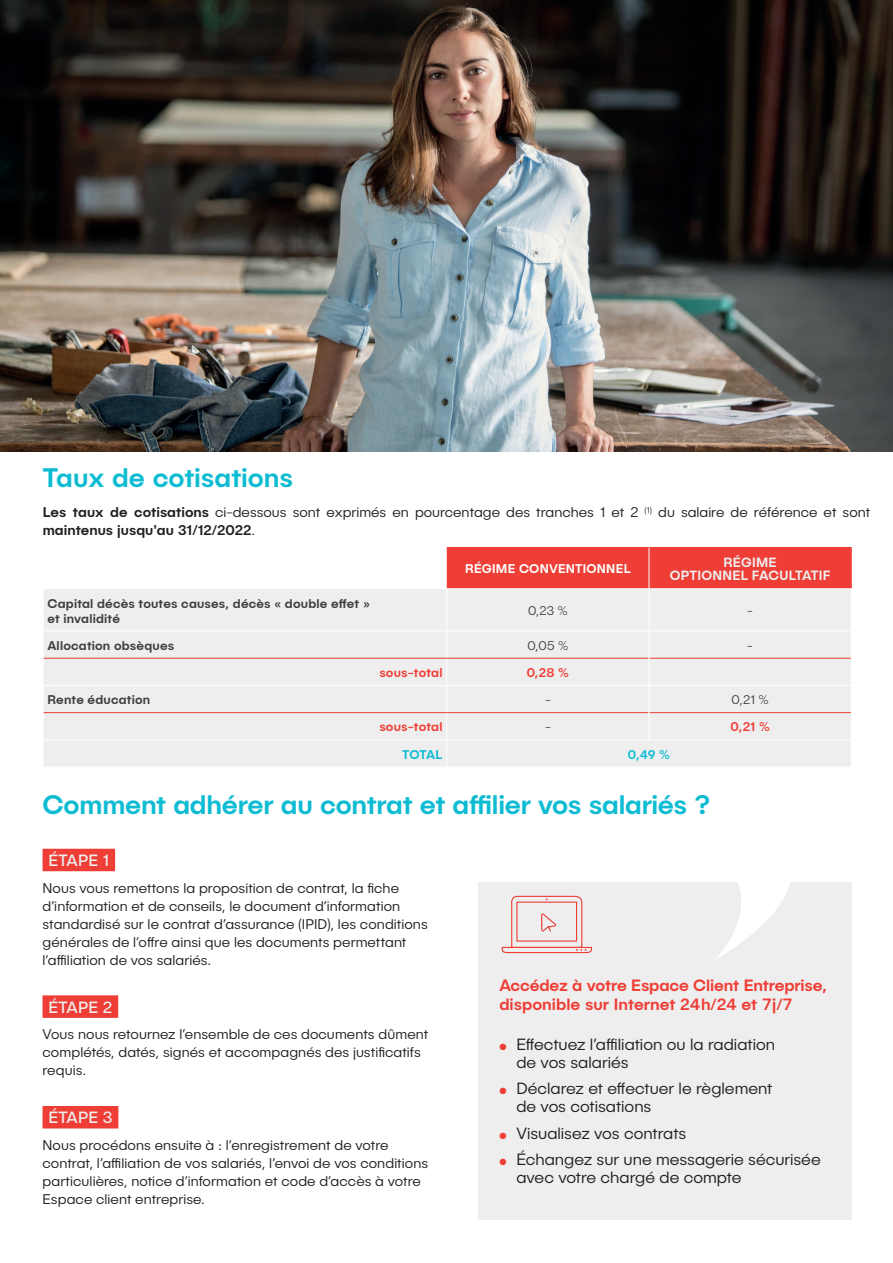
<style>
.page{position:relative;width:893px;height:1263px;background:#fff}
.page>*{position:absolute;margin:0;border:0;box-sizing:border-box;transform-origin:0 0}
.t1{font:500 27px "Publica Sans";letter-spacing:-.01em;color:#0dbcd3}
.t2{font:300 16.5px/18px "Publica Sans";color:#231f20}
.IMPORTANT_-_TEXTE{font:500 16.5px/19.8px "Publica Sans";letter-spacing:-.01em;color:#ee3e35}
.TITRE{font:16.5px "Publica Sans";letter-spacing:.01em;color:#eeeeef}
.TEXTE{font:300 14.25px/18px "Publica Sans";letter-spacing:.005em;color:#231f20}
.TITRE_2{font:500 13.5px "Publica Sans";letter-spacing:.015em;color:#eeeeef}
.TEXTE_TABLEAU{font:500 12.75px/15px "Publica Sans";letter-spacing:.015em;color:#3e3e3f}
.TEXTE_TABLEAU-2{font:500 12.75px "Publica Sans";letter-spacing:.01em;color:#ee3e35}
.TITRE_1_TABLEAU{font:500 12.75px "Publica Sans";letter-spacing:.02em;color:#fff}
.TEXTE_TABLEAU_CENTRE{font:300 12.75px "Publica Sans";color:#3e3e3f}
.TEXTE_TABLEAU_CENTRE-2{font:500 12.75px "Publica Sans";color:#ee3e35}
.TEXTE_TABLEAU-3{font:500 12.75px "Publica Sans";letter-spacing:.005em;color:#0dbcd3}
.TEXTE_TABLEAU_CENTRE-3{font:500 12.75px "Publica Sans";color:#0dbcd3}
.s1{font-weight:500}
.s2{color:#ee3e35}
</style>
<div class="page">
<div style="left:43px;top:849px;width:72px;height:22px;background:#ee3e35"></div>
<div style="left:43px;top:995px;width:75px;height:23px;background:#ee3e35"></div>
<div style="left:43px;top:1106px;width:75px;height:22px;background:#ee3e35"></div>
<div style="left:478px;top:882px;width:373px;height:338px;background:#eeeeef"></div>
<svg style="left:716px;top:882px;width:74px;height:77px"></svg>
<svg style="left:501px;top:895px;width:91px;height:59px"></svg>
<div style="left:447px;top:548px;width:404px;height:40px;background:#ee3e35"></div>
<div style="left:44px;top:589px;width:807px;height:178px;background:#eeeeef"></div>
<hr style="left:447px;top:547px;width:202px;height:1px;background:#ee3e35">
<hr style="left:649px;top:547px;width:202px;height:1px;background:#ee3e35">
<hr style="left:851px;top:548px;width:1px;height:40px;background:#ee3e35">
<hr style="left:446px;top:589px;width:1px;height:42px;background:#fff">
<hr style="left:43px;top:631px;width:404px;height:1px;background:#fff">
<hr style="left:447px;top:631px;width:202px;height:1px;background:#fff">
<hr style="left:649px;top:631px;width:203px;height:1px;background:#fff">
<hr style="left:43px;top:685px;width:404px;height:1px;background:#fff">
<hr style="left:447px;top:685px;width:202px;height:1px;background:#fff">
<hr style="left:649px;top:685px;width:203px;height:1px;background:#fff">
<svg style="left:446px;top:632px;width:1px;height:135px"></svg>
<hr style="left:44px;top:658px;width:403px;height:1px;background:#ee3e35">
<hr style="left:447px;top:658px;width:202px;height:1px;background:#ee3e35">
<hr style="left:649px;top:658px;width:202px;height:1px;background:#ee3e35">
<hr style="left:44px;top:712px;width:403px;height:1px;background:#ee3e35">
<hr style="left:447px;top:712px;width:202px;height:1px;background:#ee3e35">
<hr style="left:649px;top:712px;width:202px;height:1px;background:#ee3e35">
<hr style="left:649px;top:548px;width:1px;height:40px;background:#fff">
<hr style="left:649px;top:589px;width:1px;height:42px;background:#fff">
<svg style="left:649px;top:632px;width:1px;height:107px"></svg>
<hr style="left:43px;top:739px;width:404px;height:1px;background:#fff">
<hr style="left:447px;top:739px;width:202px;height:1px;background:#fff">
<hr style="left:649px;top:739px;width:203px;height:1px;background:#fff">
<img style="left:0;top:0;width:893px;height:452px">
<p class="t1" style="left:43px;top:460px;width:252px">Taux de cotisations</p>
<p class="TEXTE" style="left:43px;top:504px;width:829px;line-height:17.1px"><span class="s1">Les taux de cotisations</span> ci-dessous sont exprimés en pourcentage des tranches 1 et 2 <sup>(1)</sup> du salaire de référence et sont <span class="s1">maintenus jusqu'au 31/12/2022</span>.</p>
<p class="TITRE_1_TABLEAU" style="left:465px;top:561px;width:167px">RÉGIME CONVENTIONNEL</p>
<p class="TITRE_2" style="left:724px;top:553px;width:55px">RÉGIME</p>
<p class="TITRE_2" style="left:670px;top:567px;width:162px">OPTIONNEL FACULTATIF</p>
<p class="TEXTE_TABLEAU" style="left:47px;top:595px;width:324px">Capital décès toutes causes, décès « double effet » et invalidité</p>
<p class="TEXTE_TABLEAU_CENTRE" style="left:528px;top:603px;width:41px">0,23 %</p>
<p class="TEXTE_TABLEAU_CENTRE" style="left:747px;top:603px;width:7px">-</p>
<p class="TEXTE_TABLEAU" style="left:47px;top:637px;width:128px">Allocation obsèques</p>
<p class="TEXTE_TABLEAU_CENTRE" style="left:527px;top:637px;width:42px">0,05 %</p>
<p class="TEXTE_TABLEAU_CENTRE" style="left:747px;top:637px;width:7px">-</p>
<p class="TEXTE_TABLEAU-2" style="left:379px;top:664px;width:65px">sous-total</p>
<p class="TEXTE_TABLEAU_CENTRE-2" style="left:527px;top:664px;width:44px">0,28 %</p>
<p class="TEXTE_TABLEAU" style="left:47px;top:692px;width:104px">Rente éducation</p>
<p class="TEXTE_TABLEAU_CENTRE" style="left:545px;top:692px;width:7px">-</p>
<p class="TEXTE_TABLEAU_CENTRE" style="left:731px;top:692px;width:39px">0,21 %</p>
<p class="TEXTE_TABLEAU-2" style="left:379px;top:719px;width:65px">sous-total</p>
<p class="TEXTE_TABLEAU_CENTRE" style="left:545px;top:719px;width:7px">-</p>
<p class="TEXTE_TABLEAU_CENTRE-2" style="left:730px;top:719px;width:41px">0,21 %</p>
<p class="TEXTE_TABLEAU-3" style="left:402px;top:746px;width:42px">TOTAL</p>
<p class="TEXTE_TABLEAU_CENTRE-3" style="left:628px;top:746px;width:44px">0,49 %</p>
<p class="t1" style="left:43px;top:787px;width:669px">Comment adhérer au contrat et affilier vos salariés ?</p>
<p class="TITRE" style="left:49px;top:850px;width:62px">ÉTAPE 1</p>
<p class="TEXTE" style="left:43px;top:878px;width:387px">Nous vous remettons la proposition de contrat, la fiche d’information et de conseils, le document d’information standardisé sur le contrat d’assurance (IPID), les conditions générales de l’offre ainsi que les documents permettant l’affiliation de vos salariés.</p>
<p class="TITRE" style="left:49px;top:996px;width:65px">ÉTAPE 2</p>
<p class="TEXTE" style="left:43px;top:1025px;width:387px">Vous nous retournez l’ensemble de ces documents dûment complétés, datés, signés et accompagnés des justificatifs requis.</p>
<p class="TITRE" style="left:49px;top:1107px;width:65px">ÉTAPE 3</p>
<p class="TEXTE" style="left:43px;top:1135px;width:387px">Nous procédons ensuite à : l’enregistrement de votre contrat, l’affiliation de vos salariés, l’envoi de vos conditions particulières, notice d’information et code d’accès à votre Espace client entreprise.</p>
<p class="IMPORTANT_-_TEXTE" style="left:499px;top:974px;width:329px">Accédez à votre Espace Client Entreprise, disponible sur Internet 24h/24 et 7j/7</p>
<p class="t2" style="left:516px;top:1034px;width:260px;text-indent:-17px"><span class="s2">●</span> Effectuez l’affiliation ou la radiation de vos salariés</p>
<p class="t2" style="left:516px;top:1079px;width:258px;text-indent:-17px"><span class="s2">●</span> Déclarez et effectuer le règlement de vos cotisations</p>
<p class="t2" style="left:499px;top:1123px;width:189px"><span class="s2">●</span> Visualisez vos contrats</p>
<p class="t2" style="left:516px;top:1150px;width:306px;text-indent:-17px"><span class="s2">●</span> Échangez sur une messagerie sécurisée avec votre chargé de compte</p>
</div>
